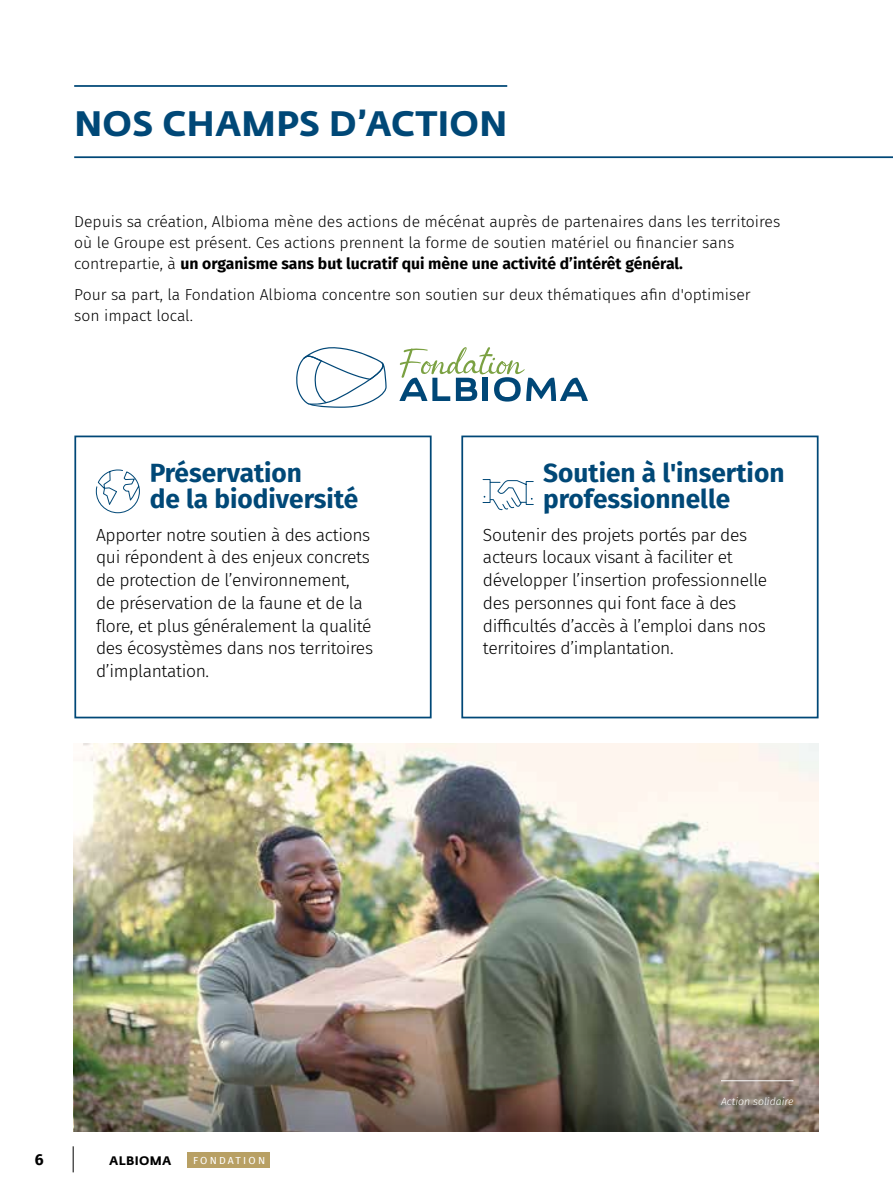
<style>
.page{position:relative;width:893px;height:1191px;background:#fff}
.page>*{position:absolute;margin:0;border:0;box-sizing:border-box;transform-origin:0 0}
.t1{font:700 35px "Fedra Sans Pro";letter-spacing:.01em;color:#004877}
.t2{font:700 26.25px/26.2px "Fira Sans";color:#004877}
.t3{font:300 17.5px/22.8px "Fira Sans";letter-spacing:-.02em;color:#000}
.t4{font:300 15.75px/21px "Fira Sans";color:#000}
.t5{font:700 15.75px "Fira Sans";color:#000}
.t6{font:700 12.25px "Fedra Sans Pro";letter-spacing:.03em;color:#000}
.t7{font:italic 300 10.5px "Fira Sans";color:#fff}
.t8{font:9.97px "Fira Sans";letter-spacing:.21em;color:#fff;scale:1.05 1}
.s1{font-weight:700}
</style>
<div class="page">
<svg style="left:73px;top:1146px;width:1px;height:26px"></svg>
<div style="left:187px;top:1151px;width:83px;height:16px;background:#b8a064"></div>
<svg style="left:96px;top:469px;width:44px;height:44px"></svg>
<div style="left:74px;top:435px;width:358px;height:283px;border:2px solid #004877"></div>
<svg style="left:482px;top:479px;width:52px;height:31px"></svg>
<div style="left:461px;top:435px;width:358px;height:283px;border:2px solid #004877"></div>
<img style="left:74px;top:743px;width:745px;height:244px">
<svg style="left:296px;top:347px;width:91px;height:61px"></svg>
<svg style="left:399px;top:347px;width:189px;height:54px"></svg>
<hr style="left:74px;top:85px;width:433px;height:2px;background:#004877">
<hr style="left:74px;top:156px;width:819px;height:2px;background:#004877">
<img style="left:74px;top:987px;width:745px;height:144px">
<hr style="left:721px;top:1080px;width:72px;height:1px;background:#fff">
<h1 class="t1" style="left:74px;top:102px;width:434px">NOS CHAMPS D’ACTION</h1>
<p class="t4" style="left:74px;top:211px;width:708px">Depuis sa création, Albioma mène des actions de mécénat auprès de partenaires dans les territoires où le Groupe est présent. Ces actions prennent la forme de soutien matériel ou financier sans contrepartie, à <span class="s1">un organisme sans but lucratif qui mène une activité d’intérêt général.</span></p>
<p class="t4" style="left:74px;top:284px;width:678px">Pour sa part, la Fondation Albioma concentre son soutien sur deux thématiques afin d'optimiser son impact local.</p>
<h2 class="t2" style="left:150px;top:457px;width:210px">Préservation<br>de la biodiversité</h2>
<p class="t3" style="left:96px;top:523px;width:279px">Apporter notre soutien à des actions qui répondent à des enjeux concrets de protection de l’environnement, de préservation de la faune et de la flore, et plus généralement la qualité des écosystèmes dans nos territoires d’implantation.</p>
<h2 class="t2" style="left:543px;top:457px;width:243px">Soutien à l'insertion professionnelle</h2>
<p class="t3" style="left:483px;top:523px;width:286px">Soutenir des projets portés par des acteurs locaux visant à faciliter et développer l’insertion professionnelle des personnes qui font face à des difficultés d’accès à l’emploi dans nos territoires d’implantation.</p>
<p class="t5" style="left:35px;top:1145px;width:10px">6</p>
<p class="t6" style="left:109px;top:1152px;width:64px">ALBIOMA</p>
<p class="t8" style="left:193px;top:1152px;width:70px">FONDATION</p>
<p class="t7" style="left:721px;top:1094px;width:74px">Action solidaire</p>
</div>
